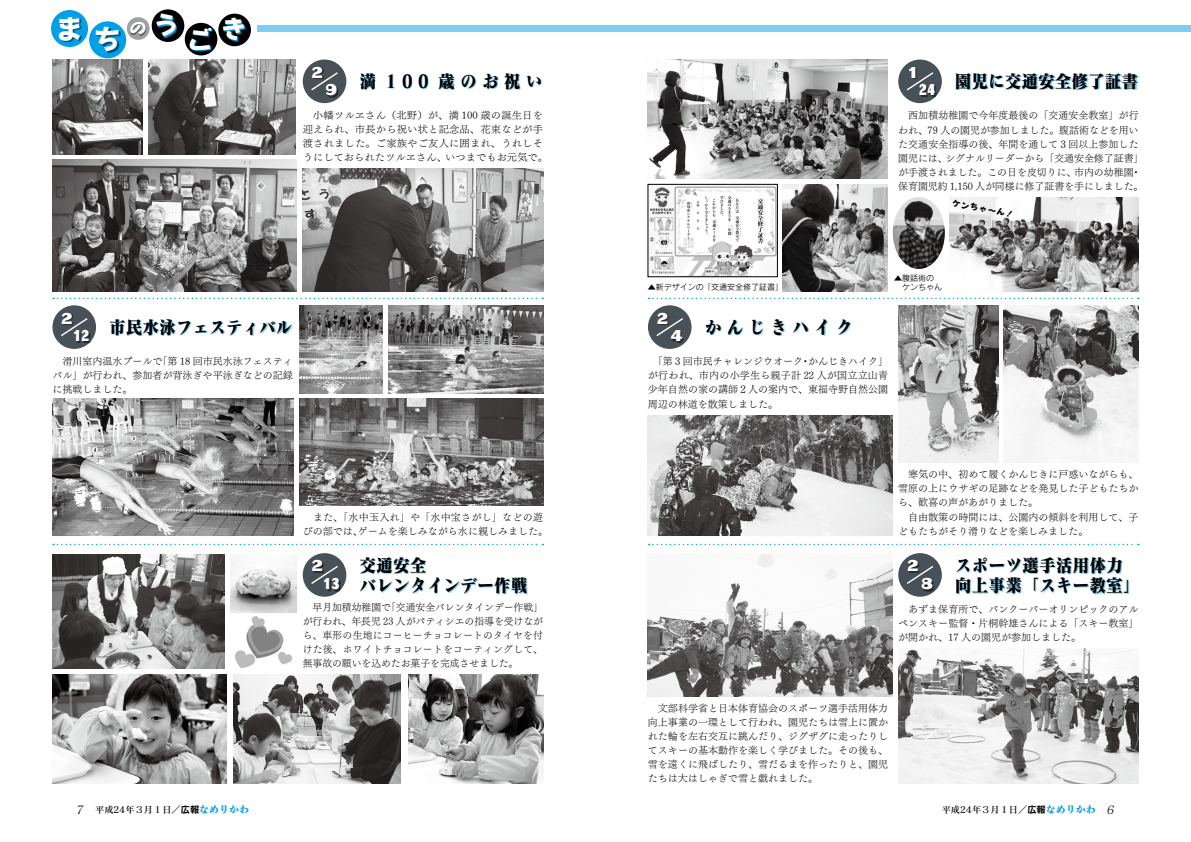
<style>
.page{position:relative;width:1191px;height:842px;background:#fff}
.page>*{position:absolute;margin:0;border:0;box-sizing:border-box;transform-origin:0 0}
.t1{font:27px "Rodin Rose Pro EB";color:#fff}
.t2{font:25px "Rodin Maria Pro EB";color:#fff}
.t3{font:18.2px/19.8px "Matisse V Pro EB";color:#000;scale:.92 1}
.t4{font:18.2px "Matisse V Pro EB";letter-spacing:.3em;color:#000;scale:.92 1}
.t5{font:17px "Rodin Rose Pro EB";color:#fff}
.t6{font:14px/17.7px "Rowdy Std EB";color:#fff}
.t7{font:14px "Rowdy Std EB";color:#fff;scale:.8 1}
.t8{font:italic 11.3px "Matisse Pro M";color:#000}
.t9{font:10px/14.1px "Tsuku Min Pro L";color:#000}
.t10{font:9.2px "Matisse Pro DB";color:#000}
.t11{font:9px "Pop Happiness Std EB";color:#000}
.t12{font:8px/9.9px "Rodin Pro M";color:#000}
.s1{font-family:"Rodin Pro B"}
.s2{font-family:"Matisse V Pro EB";font-size:10px;color:#00a0e9}
</style>
<div class="page">
<div style="left:258px;top:26px;width:933px;height:6px;background:#7ecef4"></div>
<div style="left:51px;top:10px;width:37px;height:37px;background:#00a0e9;border-radius:50%"></div>
<div style="left:89px;top:21px;width:37px;height:37px;background:#00a0e9;border-radius:50%"></div>
<div style="left:127px;top:17px;width:23px;height:23px;background:#9fa0a0;border-radius:50%"></div>
<div style="left:152px;top:9px;width:32px;height:33px;background:#000;border-radius:50%"></div>
<svg style="left:185px;top:23px;width:32px;height:32px"></svg>
<div style="left:218px;top:14px;width:33px;height:32px;background:#000;border-radius:50%"></div>
<div style="left:60px;top:18px;width:61px;height:36px;background:#000;opacity:.5"></div>
<div style="left:130px;top:22px;width:17px;height:14px;background:#000;opacity:.5"></div>
<svg style="left:157px;top:15px;width:89px;height:36px"></svg>
<svg style="left:648px;top:298px;width:490px;height:1px"></svg>
<svg style="left:648px;top:544px;width:490px;height:1px"></svg>
<svg style="left:53px;top:298px;width:490px;height:1px"></svg>
<div style="left:110px;top:319px;width:183px;height:18px;background:#00a0e9;opacity:.5"></div>
<div style="left:52px;top:305px;width:44px;height:44px;background:#485157;border-radius:50%"></div>
<div style="left:63px;top:313px;width:28px;height:30px;background:#000;opacity:.5"></div>
<svg style="left:61px;top:317px;width:28px;height:21px"></svg>
<div style="left:303px;top:60px;width:43px;height:43px;background:#485157;border-radius:50%"></div>
<div style="left:313px;top:68px;width:25px;height:30px;background:#000;opacity:.5"></div>
<svg style="left:311px;top:71px;width:28px;height:21px"></svg>
<div style="left:360px;top:74px;width:182px;height:17px;background:#00a0e9;opacity:.5"></div>
<svg style="left:53px;top:544px;width:490px;height:1px"></svg>
<img style="left:52px;top:675px;width:175px;height:108px">
<div style="left:956px;top:74px;width:182px;height:17px;background:#00a0e9;opacity:.5"></div>
<div style="left:898px;top:60px;width:44px;height:43px;background:#485157;border-radius:50%"></div>
<div style="left:910px;top:68px;width:27px;height:29px;background:#000;opacity:.5"></div>
<svg style="left:906px;top:71px;width:29px;height:21px"></svg>
<img style="left:648px;top:60px;width:239px;height:119px">
<img style="left:950px;top:197px;width:188px;height:94px">
<div style="left:648px;top:305px;width:43px;height:44px;background:#485157;border-radius:50%"></div>
<div style="left:658px;top:313px;width:26px;height:30px;background:#000;opacity:.5"></div>
<svg style="left:656px;top:317px;width:28px;height:21px"></svg>
<div style="left:706px;top:319px;width:145px;height:17px;background:#00a0e9;opacity:.5"></div>
<img style="left:648px;top:415px;width:244px;height:121px">
<img style="left:1003px;top:305px;width:135px;height:157px">
<img style="left:898px;top:305px;width:100px;height:157px">
<img style="left:648px;top:554px;width:244px;height:142px">
<img style="left:52px;top:399px;width:242px;height:137px">
<img style="left:52px;top:159px;width:244px;height:132px">
<div style="left:360px;top:557px;width:168px;height:37px;background:#00a0e9;opacity:.5"></div>
<div style="left:303px;top:553px;width:43px;height:44px;background:#485157;border-radius:50%"></div>
<div style="left:313px;top:561px;width:28px;height:30px;background:#000;opacity:.5"></div>
<svg style="left:311px;top:564px;width:28px;height:21px"></svg>
<img style="left:52px;top:554px;width:172px;height:115px">
<img style="left:782px;top:185px;width:105px;height:106px">
<img style="left:650px;top:186px;width:125px;height:89px">
<div style="left:648px;top:184px;width:129px;height:93px;border:1px solid #000"></div>
<img style="left:892px;top:197px;width:53px;height:72px">
<div style="left:956px;top:557px;width:173px;height:37px;background:#00a0e9;opacity:.5"></div>
<div style="left:898px;top:553px;width:44px;height:44px;background:#485157;border-radius:50%"></div>
<div style="left:908px;top:561px;width:26px;height:30px;background:#000;opacity:.5"></div>
<svg style="left:907px;top:564px;width:27px;height:21px"></svg>
<img style="left:898px;top:649px;width:240px;height:134px">
<img style="left:148px;top:60px;width:147px;height:95px">
<img style="left:52px;top:60px;width:90px;height:95px">
<img style="left:302px;top:169px;width:241px;height:122px">
<img style="left:388px;top:305px;width:155px;height:88px">
<img style="left:299px;top:399px;width:244px;height:107px">
<img style="left:299px;top:305px;width:83px;height:88px">
<img style="left:408px;top:675px;width:135px;height:108px">
<img style="left:234px;top:674px;width:167px;height:109px">
<img style="left:230px;top:558px;width:66px;height:54px">
<img style="left:235px;top:616px;width:57px;height:53px">
<h1 class="t1" style="left:56px;top:10px;width:28px">ま</h1>
<h1 class="t1" style="left:94px;top:20px;width:28px">ち</h1>
<h3 class="t5" style="left:129px;top:16px;width:18px">の</h3>
<h2 class="t2" style="left:154px;top:8px;width:26px">う</h2>
<h2 class="t2" style="left:187px;top:22px;width:26px">ご</h2>
<h2 class="t2" style="left:221px;top:11px;width:26px">き</h2>
<h3 class="t6" style="left:310px;top:63px;width:15px">２</h3>
<h3 class="t6" style="left:906px;top:63px;width:15px">１</h3>
<h3 class="t3" style="left:955px;top:71px;width:201px">園児に交通安全修了証書</h3>
<h3 class="t3" style="left:438px;top:71px;width:115px">歳のお祝い</h3>
<h3 class="t3" style="left:359px;top:71px;width:20px">満</h3>
<h3 class="t3" style="left:385px;top:71px;width:49px">100</h3>
<h3 class="t6" style="left:310px;top:80px;width:29px">　９</h3>
<h3 class="t7" style="left:918px;top:80px;width:22px">24</h3>
<p class="t9" style="left:898px;top:107px;width:242px">　西加積幼稚園で今年度最後の「交通安全教室」が行</p>
<p class="t9" style="left:898px;top:121px;width:242px">われ、79 人の園児が参加しました。腹話術などを用い</p>
<p class="t9" style="left:898px;top:136px;width:242px">た交通安全指導の後、年間を通して３回以上参加した</p>
<p class="t9" style="left:945px;top:150px;width:199px">シグナルリーダーから「交通安全修了証書「</p>
<p class="t9" style="left:313px;top:107px;width:232px">小幡ツルヱさん（北野）が、満 100 歳の誕生日を</p>
<p class="t9" style="left:303px;top:121px;width:242px">迎えられ、市長から祝い状と記念品、花束などが手</p>
<p class="t9" style="left:303px;top:135px;width:242px">渡されました。ご家族やご友人に囲まれ、うれしそ</p>
<p class="t9" style="left:445px;top:149px;width:104px">いつまでもお元気で。</p>
<p class="t9" style="left:303px;top:149px;width:146px">うにしておられたツルヱさん、</p>
<p class="t9" style="left:898px;top:150px;width:51px">園児には、</p>
<p class="t9" style="left:898px;top:164px;width:247px">が手渡されました。この日を皮切りに、<br>保育園児約 1,150 人が同様に修了証書を手にしました。</p>
<p class="t9" style="left:1074px;top:164px;width:61px">市内の幼稚園</p>
<p class="t9" style="left:1131px;top:164px;width:11px">・</p>
<p class="t11" style="left:953px;top:197px;width:65px;rotate:10deg">ケンちゃ～ん!</p>
<p class="t12" style="left:648px;top:282px;width:137px">▲新デザインの「交通安全修了証書「</p>
<p class="t12" style="left:894px;top:272px;width:49px">▲腹話術の　ケンちゃん</p>
<h3 class="t6" style="left:73px;top:308px;width:18px;text-indent:-13px">２<br>12</h3>
<h3 class="t3" style="left:109px;top:317px;width:201px">市民水泳フェスティバル</h3>
<p class="t9" style="left:157px;top:353px;width:137px">「第 18 回市民水泳フェスティ</p>
<p class="t9" style="left:52px;top:353px;width:242px">　滑川室内温水プールで<br>バル」が行われ、参加者が背泳ぎや平泳ぎなどの記録に挑戦しました。</p>
<h3 class="t6" style="left:656px;top:308px;width:15px">２</h3>
<h3 class="t6" style="left:656px;top:326px;width:29px">　４</h3>
<h3 class="t4" style="left:704px;top:315px;width:162px">かんじきハイク</h3>
<p class="t9" style="left:648px;top:353px;width:242px">　「第３回市民チャレンジウオーク<br>が行われ、市内の小学生ら親子計 22 人が国立立山青少年自然の家の講師２人の案内で、東福寺野自然公園周辺の林道を散策しました。</p>
<p class="t9" style="left:808px;top:353px;width:81px">かんじきハイク「</p>
<p class="t9" style="left:800px;top:353px;width:11px">・</p>
<p class="t9" style="left:358px;top:508px;width:192px;text-indent:-55px">　また、「水中玉入れ」や「水中宝さがし」などの遊ゲームを楽しみながら水に親しみました。</p>
<p class="t9" style="left:303px;top:522px;width:61px">びの部では、</p>
<h3 class="t6" style="left:323px;top:556px;width:18px;text-indent:-13px">２<br>13</h3>
<h3 class="t3" style="left:359px;top:554px;width:184px">交通安全<br>バレンタインデー作戦</h3>
<p class="t9" style="left:386px;top:599px;width:158px">「交通安全バレンタインデー作戦「</p>
<p class="t9" style="left:303px;top:599px;width:242px">　早月加積幼稚園で<br>が行われ、年長児 23 人がパティシエの指導を受けながら、車形の生地にコーヒーチョコレートのタイヤを付けた後、ホワイトチョコレートをコーティングして、無事故の願いを込めたお菓子を完成させました。</p>
<p class="t8" style="left:76px;top:802px;width:11px">7</p>
<p class="t10" style="left:95px;top:803px;width:156px">平成24年３月１日／<span class="s1">広報</span><span class="s2">なめりかわ</span></p>
<p class="t9" style="left:898px;top:466px;width:242px">　寒気の中、初めて履くかんじきに戸惑いながらも、雪原の上にウサギの足跡などを発見した子どもたちから、歓喜の声があがりました。<br>　自由散策の時間には、公園内の傾斜を利用して、子どもたちがそり滑りなどを楽しみました。</p>
<h3 class="t3" style="left:955px;top:554px;width:202px">スポーツ選手活用体力向上事業「スキー教室「</h3>
<h3 class="t6" style="left:906px;top:556px;width:15px">２</h3>
<h3 class="t6" style="left:920px;top:574px;width:15px">８</h3>
<p class="t9" style="left:898px;top:601px;width:242px;text-align:justify">　あずま保育所で、バンクーバーオリンピックのアルペンスキー監督・片桐幹雄さんによる「スキー教室「が開かれ、17 人の園児が参加しました。</p>
<p class="t9" style="left:648px;top:699px;width:242px;text-align:justify">　文部科学省と日本体育協会のスポーツ選手活用体力向上事業の一環として行われ、園児たちは雪上に置かれた輪を左右交互に跳んだり、ジグザグに走ったりしてスキーの基本動作を楽しく学びました。その後も、雪を遠くに飛ばしたり、雪だるまを作ったりと、園児たちは大はしゃぎで雪と戯れました。</p>
<p class="t10" style="left:941px;top:803px;width:156px">平成24年３月１日／<span class="s1">広報</span><span class="s2">なめりかわ</span></p>
<p class="t8" style="left:1106px;top:802px;width:11px">6</p>
</div>
